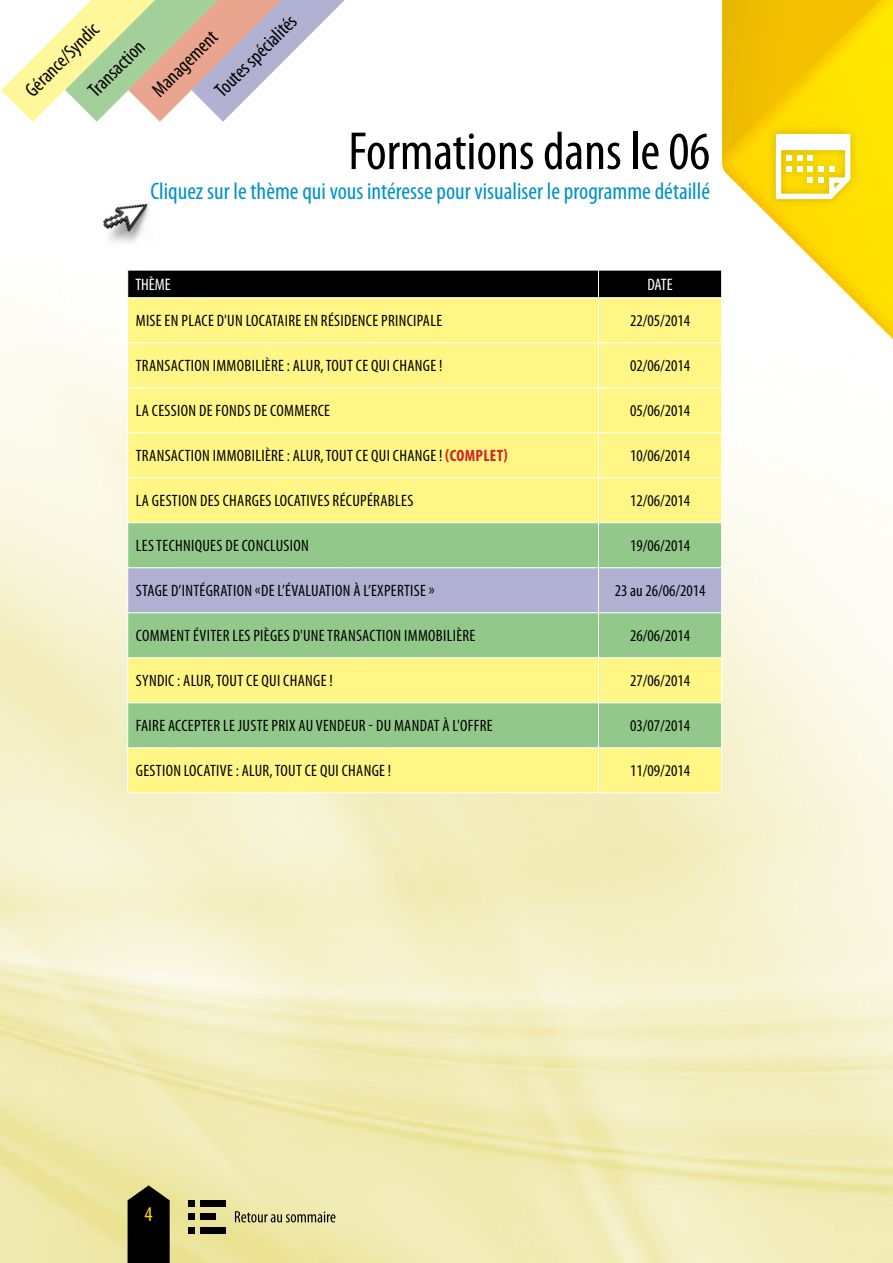
<style>
.page{position:relative;width:893px;height:1263px;background:#fff}
.page>*{position:absolute;margin:0;border:0;box-sizing:border-box;transform-origin:0 0}
.t1{font:condensed 54px "Myriad Pro";color:#000}
.t2{font:condensed 24px "Myriad Pro";color:#0092c8}
.t3{font:condensed 21px "Myriad Pro";color:#ffdc01}
.t4{font:condensed 20.1px "Myriad Pro";color:#000}
.t5{font:condensed 16.65px "Myriad Pro";color:#fff}
.t6{font:condensed 16.5px "Myriad Pro";color:#000}
.t7{font:700 condensed 16.5px "Myriad Pro";color:#d1232a}
.s1{font-weight:400;color:#000}
</style>
<div class="page">
<img style="left:0;top:312px;width:893px;height:951px">
<img style="left:723px;top:0;width:170px;height:394px">
<img style="left:103px;top:203px;width:46px;height:40px">
<svg style="left:1px;top:0;width:344px;height:122px"></svg>
<div style="left:128px;top:298px;width:593px;height:494px;background:#fff685"></div>
<svg style="left:128px;top:523px;width:593px;height:224px;background:#add388"></svg>
<div style="left:128px;top:568px;width:593px;height:44px;background:#afb0d2"></div>
<div style="left:127px;top:270px;width:595px;height:28px;background:#000"></div>
<hr style="left:128px;top:297px;width:470px;height:1px;background:#fff">
<hr style="left:598px;top:297px;width:123px;height:1px;background:#fff">
<hr style="left:598px;top:298px;width:1px;height:45px;background:#fff">
<hr style="left:128px;top:342px;width:470px;height:1px;background:#fff">
<hr style="left:598px;top:342px;width:123px;height:1px;background:#fff">
<hr style="left:598px;top:343px;width:1px;height:45px;background:#fff">
<hr style="left:128px;top:387px;width:470px;height:1px;background:#fff">
<hr style="left:598px;top:387px;width:123px;height:1px;background:#fff">
<hr style="left:598px;top:388px;width:1px;height:45px;background:#fff">
<hr style="left:128px;top:432px;width:470px;height:1px;background:#fff">
<hr style="left:598px;top:432px;width:124px;height:1px;background:#fff">
<hr style="left:598px;top:433px;width:1px;height:45px;background:#fff">
<hr style="left:721px;top:433px;width:1px;height:45px;background:#fff">
<hr style="left:598px;top:478px;width:1px;height:45px;background:#fff">
<hr style="left:721px;top:478px;width:1px;height:45px;background:#fff">
<hr style="left:598px;top:523px;width:1px;height:45px;background:#fff">
<hr style="left:598px;top:568px;width:1px;height:45px;background:#fff">
<hr style="left:721px;top:568px;width:1px;height:45px;background:#fff">
<hr style="left:598px;top:613px;width:1px;height:45px;background:#fff">
<hr style="left:128px;top:657px;width:470px;height:1px;background:#fff">
<hr style="left:598px;top:657px;width:124px;height:1px;background:#fff">
<hr style="left:598px;top:658px;width:1px;height:45px;background:#fff">
<hr style="left:721px;top:658px;width:1px;height:45px;background:#fff">
<hr style="left:128px;top:702px;width:470px;height:1px;background:#fff">
<hr style="left:598px;top:702px;width:124px;height:1px;background:#fff">
<hr style="left:598px;top:703px;width:1px;height:45px;background:#fff">
<hr style="left:128px;top:747px;width:470px;height:1px;background:#fff">
<hr style="left:598px;top:747px;width:124px;height:1px;background:#fff">
<hr style="left:598px;top:748px;width:1px;height:45px;background:#fff">
<hr style="left:721px;top:748px;width:1px;height:45px;background:#fff">
<hr style="left:127px;top:298px;width:1px;height:45px;background:#fff">
<hr style="left:721px;top:298px;width:1px;height:45px;background:#fff">
<hr style="left:127px;top:343px;width:1px;height:45px;background:#fff">
<hr style="left:721px;top:343px;width:1px;height:45px;background:#fff">
<hr style="left:127px;top:388px;width:1px;height:45px;background:#fff">
<hr style="left:721px;top:388px;width:1px;height:45px;background:#fff">
<hr style="left:127px;top:433px;width:1px;height:45px;background:#fff">
<hr style="left:128px;top:477px;width:470px;height:1px;background:#fff">
<hr style="left:127px;top:478px;width:1px;height:45px;background:#fff">
<hr style="left:598px;top:477px;width:123px;height:1px;background:#fff">
<hr style="left:128px;top:522px;width:470px;height:1px;background:#fff">
<hr style="left:127px;top:523px;width:1px;height:45px;background:#fff">
<hr style="left:598px;top:522px;width:124px;height:1px;background:#fff">
<hr style="left:721px;top:523px;width:1px;height:45px;background:#fff">
<hr style="left:127px;top:613px;width:1px;height:45px;background:#fff">
<hr style="left:721px;top:613px;width:1px;height:45px;background:#fff">
<hr style="left:127px;top:658px;width:1px;height:45px;background:#fff">
<hr style="left:127px;top:703px;width:1px;height:45px;background:#fff">
<hr style="left:721px;top:703px;width:1px;height:45px;background:#fff">
<hr style="left:127px;top:748px;width:1px;height:45px;background:#fff">
<hr style="left:128px;top:792px;width:470px;height:1px;background:#fff">
<hr style="left:598px;top:792px;width:124px;height:1px;background:#fff">
<hr style="left:128px;top:567px;width:470px;height:1px;background:#fff">
<hr style="left:127px;top:568px;width:1px;height:45px;background:#fff">
<hr style="left:598px;top:567px;width:124px;height:1px;background:#fff">
<hr style="left:128px;top:612px;width:470px;height:1px;background:#fff">
<hr style="left:598px;top:612px;width:124px;height:1px;background:#fff">
<svg style="left:128px;top:1185px;width:42px;height:78px;background:#191810"></svg>
<div style="left:201px;top:1213px;width:15px;height:7px;background:#000"></div>
<div style="left:201px;top:1227px;width:25px;height:6px;background:#000"></div>
<div style="left:201px;top:1200px;width:25px;height:7px;background:#000"></div>
<svg style="left:188px;top:1227px;width:6px;height:6px"></svg>
<div style="left:188px;top:1213px;width:6px;height:7px;background:#000"></div>
<div style="left:188px;top:1200px;width:6px;height:7px;background:#000"></div>
<svg style="left:235px;top:1211px;width:100px;height:11px"></svg>
<div style="left:767px;top:125px;width:93px;height:83px;background:#000;opacity:.2"></div>
<svg style="left:776px;top:134px;width:74px;height:65px"></svg>
<p class="t4" style="left:210px;top:85px;width:108px;rotate:-45deg">TOUTES SPÉCIALITÉS</p>
<p class="t4" style="left:20px;top:84px;width:97px;rotate:-45deg">GÉRANCE/SYNDIC</p>
<p class="t4" style="left:83px;top:85px;width:72px;rotate:-45deg">TRANSACTION</p>
<p class="t4" style="left:147px;top:84px;width:85px;rotate:-45deg">MANAGEMENT</p>
<h1 class="t1" style="left:348px;top:119px;width:363px">FORMATIONS DANS LE 06</h1>
<h2 class="t2" style="left:150px;top:177px;width:561px">CLIQUEZ SUR LE THÈME QUI VOUS INTÉRESSE POUR VISUALISER LE PROGRAMME DÉTAILLÉ</h2>
<p class="t5" style="left:135px;top:275px;width:37px">THÈME</p>
<p class="t5" style="left:647px;top:274px;width:27px">DATE</p>
<p class="t6" style="left:136px;top:311px;width:53px">MISE ENPLACE</p>
<p class="t6" style="left:217px;top:311px;width:36px">D'UN LOCATAIRE</p>
<p class="t6" style="left:304px;top:311px;width:24px">EN RÉSIDENCE</p>
<p class="t6" style="left:381px;top:311px;width:7px">PRINCIPALE</p>
<p class="t6" style="left:630px;top:311px;width:62px">22/05/2014</p>
<p class="t6" style="left:136px;top:356px;width:14px">TRANSACTION</p>
<p class="t6" style="left:213px;top:356px;width:8px">IMMOBILIÈRE</p>
<p class="t6" style="left:287px;top:356px;width:47px">: ALUR, TOUT</p>
<p class="t6" style="left:356px;top:356px;width:46px">CE QUI CHANGE</p>
<p class="t6" style="left:439px;top:356px;width:5px">!</p>
<p class="t6" style="left:630px;top:356px;width:62px">02/06/2014</p>
<p class="t6" style="left:136px;top:401px;width:24px">LA CESSION</p>
<p class="t6" style="left:199px;top:401px;width:25px">DE FONDS</p>
<p class="t6" style="left:254px;top:401px;width:25px">DE COMMERCE</p>
<p class="t6" style="left:630px;top:401px;width:62px">05/06/2014</p>
<p class="t6" style="left:136px;top:446px;width:14px">TRANSACTION</p>
<p class="t6" style="left:213px;top:446px;width:8px">IMMOBILIÈRE</p>
<p class="t6" style="left:287px;top:446px;width:47px">: ALUR, TOUT</p>
<p class="t6" style="left:356px;top:446px;width:46px">CE QUI CHANGE</p>
<p class="t7" style="left:439px;top:446px;width:20px"><span class="s1">!</span> (COMPLET</p>
<p class="t7" style="left:504px;top:446px;width:6px">)</p>
<p class="t6" style="left:630px;top:446px;width:62px">10/06/2014</p>
<p class="t6" style="left:136px;top:491px;width:24px">LA GESTION</p>
<p class="t6" style="left:200px;top:491px;width:31px">DES CHARGES</p>
<p class="t6" style="left:274px;top:491px;width:7px">LOCATIVES</p>
<p class="t6" style="left:333px;top:491px;width:8px">RÉCUPÉRABLES</p>
<p class="t6" style="left:630px;top:491px;width:62px">12/06/2014</p>
<p class="t6" style="left:136px;top:536px;width:28px">LES TECHNI</p>
<p class="t6" style="left:195px;top:536px;width:55px">QUES DECONCLUSION</p>
<p class="t6" style="left:630px;top:536px;width:62px">19/06/2014</p>
<p class="t6" style="left:136px;top:581px;width:14px">STAGE</p>
<p class="t6" style="left:171px;top:581px;width:18px">D’INTÉGRATION</p>
<p class="t6" style="left:255px;top:581px;width:38px">«DE L’ÉVALUATION</p>
<p class="t6" style="left:353px;top:581px;width:38px">À L’EXPERTISE</p>
<p class="t6" style="left:429px;top:581px;width:7px">»</p>
<p class="t6" style="left:615px;top:581px;width:92px">23 AU 26/06/2014</p>
<p class="t6" style="left:136px;top:626px;width:16px">COMMENT</p>
<p class="t6" style="left:193px;top:626px;width:7px">ÉVITER</p>
<p class="t6" style="left:232px;top:626px;width:28px">LES PIÈGES</p>
<p class="t6" style="left:293px;top:626px;width:43px">D'UNE TRANSACTION</p>
<p class="t6" style="left:404px;top:626px;width:8px">IMMOBILIÈRE</p>
<p class="t6" style="left:630px;top:626px;width:62px">26/06/2014</p>
<p class="t6" style="left:136px;top:671px;width:14px">SYNDIC</p>
<p class="t6" style="left:177px;top:671px;width:47px">: ALUR, TOUT</p>
<p class="t6" style="left:246px;top:671px;width:46px">CE QUI CHANGE</p>
<p class="t6" style="left:329px;top:671px;width:5px">!</p>
<p class="t6" style="left:630px;top:671px;width:62px">27/06/2014</p>
<p class="t6" style="left:136px;top:716px;width:13px">FAIRE</p>
<p class="t6" style="left:168px;top:716px;width:8px">ACCEPTER</p>
<p class="t6" style="left:223px;top:716px;width:22px">LE JUSTE</p>
<p class="t6" style="left:272px;top:716px;width:53px">PRIX AUVENDEUR</p>
<p class="t6" style="left:369px;top:716px;width:35px">- DU MANDAT</p>
<p class="t6" style="left:442px;top:716px;width:25px">À L'OFFRE</p>
<p class="t6" style="left:630px;top:716px;width:62px">03/07/2014</p>
<p class="t6" style="left:136px;top:761px;width:15px">GESTION</p>
<p class="t6" style="left:184px;top:761px;width:7px">LOCATIVE</p>
<p class="t6" style="left:236px;top:761px;width:14px">: ALUR</p>
<p class="t6" style="left:269px;top:761px;width:14px">, TOUT</p>
<p class="t6" style="left:305px;top:761px;width:46px">CE QUI CHANGE</p>
<p class="t6" style="left:388px;top:761px;width:5px">!</p>
<p class="t6" style="left:630px;top:761px;width:62px">11/09/2014</p>
<p class="t3" style="left:145px;top:1202px;width:10px">4</p>
</div>
